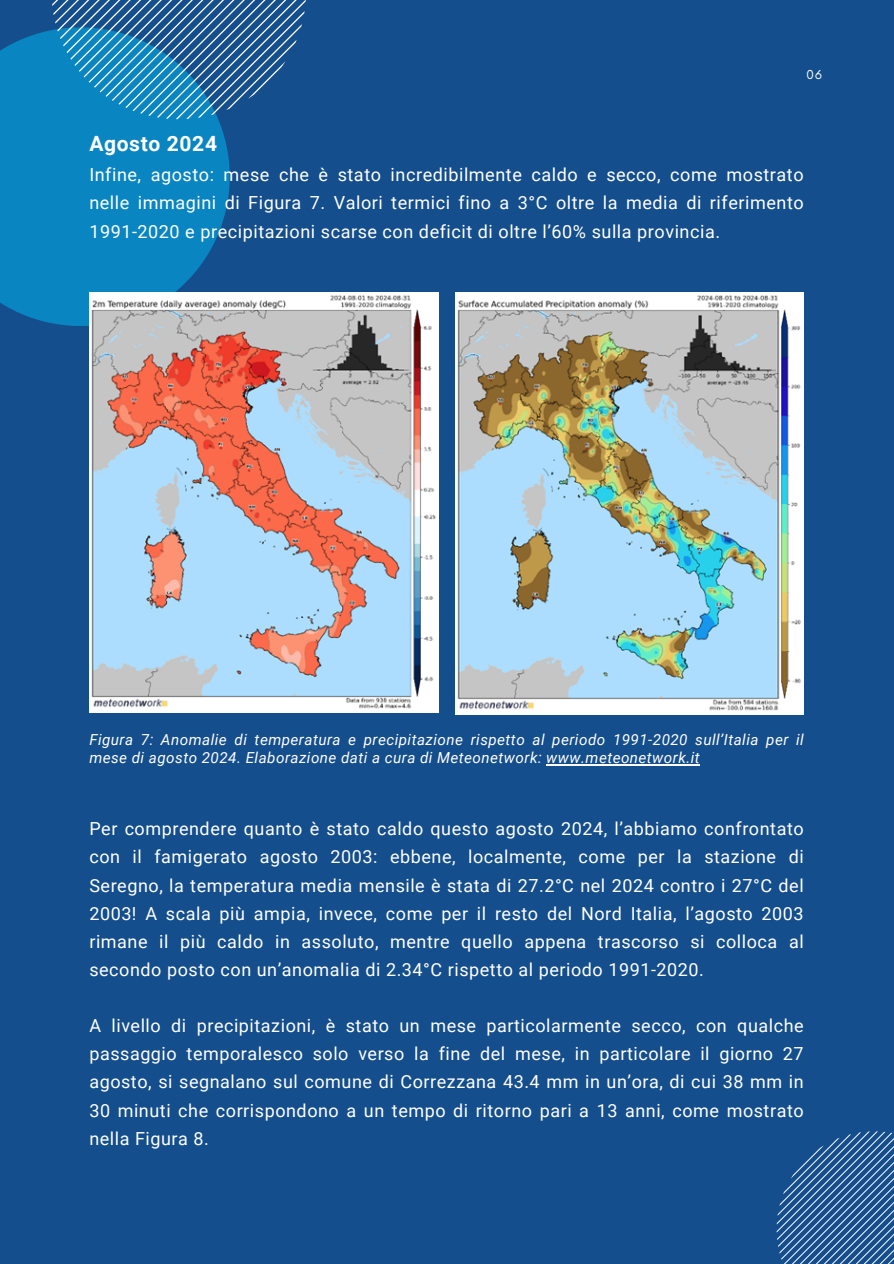
<style>
.page{position:relative;width:894px;height:1264px;background:#fff}
.page>*{position:absolute;margin:0;border:0;box-sizing:border-box;transform-origin:0 0}
.t1{font:700 21px "Roboto";letter-spacing:.03em;color:#fff}
.t2{font:18px/28.2px "Roboto";letter-spacing:.03em;color:#fff;text-align:justify}
.t3{font:italic 15.15px/18px "Roboto";letter-spacing:.03em;color:#fff}
.t4{font:13.2px "Glacial Indifference";color:#fff}
</style>
<div class="page">
<div style="left:0;top:0;width:893px;height:1263px;background:#144e8c"></div>
<svg style="left:0;top:30px;width:230px;height:296px;background:#0981be"></svg>
<svg style="left:52px;top:0;width:254px;height:119px"></svg>
<svg style="left:776px;top:1131px;width:117px;height:132px"></svg>
<img style="left:89px;top:292px;width:349px;height:420px">
<img style="left:455px;top:292px;width:348px;height:422px">
<hr style="left:546px;top:764px;width:154px;height:1px;background:#fff">
<h1 class="t4" style="left:806px;top:66px;width:17px">06</h1>
<p class="t1" style="left:89px;top:131px;width:129px">Agosto 2024</p>
<p class="t2" style="left:89px;top:161px;width:715px">Infine, agosto: mese che è stato incredibilmente caldo e secco, come mostrato nelle immagini di Figura 7. Valori termici fino a 3°C oltre la media di riferimento 1991-2020 e precipitazioni scarse con deficit di oltre l’60% sulla provincia.</p>
<p class="t3" style="left:89px;top:731px;width:715px">Figura 7: Anomalie di temperatura e precipitazione rispetto al periodo 1991-2020 sull’Italia per il mese di agosto 2024. Elaborazione dati a cura di Meteonetwork: www.meteonetwork.it</p>
<p class="t2" style="left:89px;top:815px;width:715px">Per comprendere quanto è stato caldo questo agosto 2024, l’abbiamo confrontato con il famigerato agosto 2003: ebbene, localmente, come per la stazione di Seregno, la temperatura media mensile è stata di 27.2°C nel 2024 contro i 27°C del 2003! A scala più ampia, invece, come per il resto del Nord Italia, l’agosto 2003 rimane il più caldo in assoluto, mentre quello appena trascorso si colloca al secondo posto con un’anomalia di 2.34°C rispetto al periodo 1991-2020.</p>
<h1 class="t2" style="left:89px;top:1011px;width:715px">A livello di precipitazioni, è stato un mese particolarmente secco, con qualche passaggio temporalesco solo verso la fine del mese, in particolare il giorno 27 agosto, si segnalano sul comune di Correzzana 43.4 mm in un’ora, di cui 38 mm in 30 minuti che corrispondono a un tempo di ritorno pari a 13 anni, come mostrato nella Figura 8.</h1>
</div>
